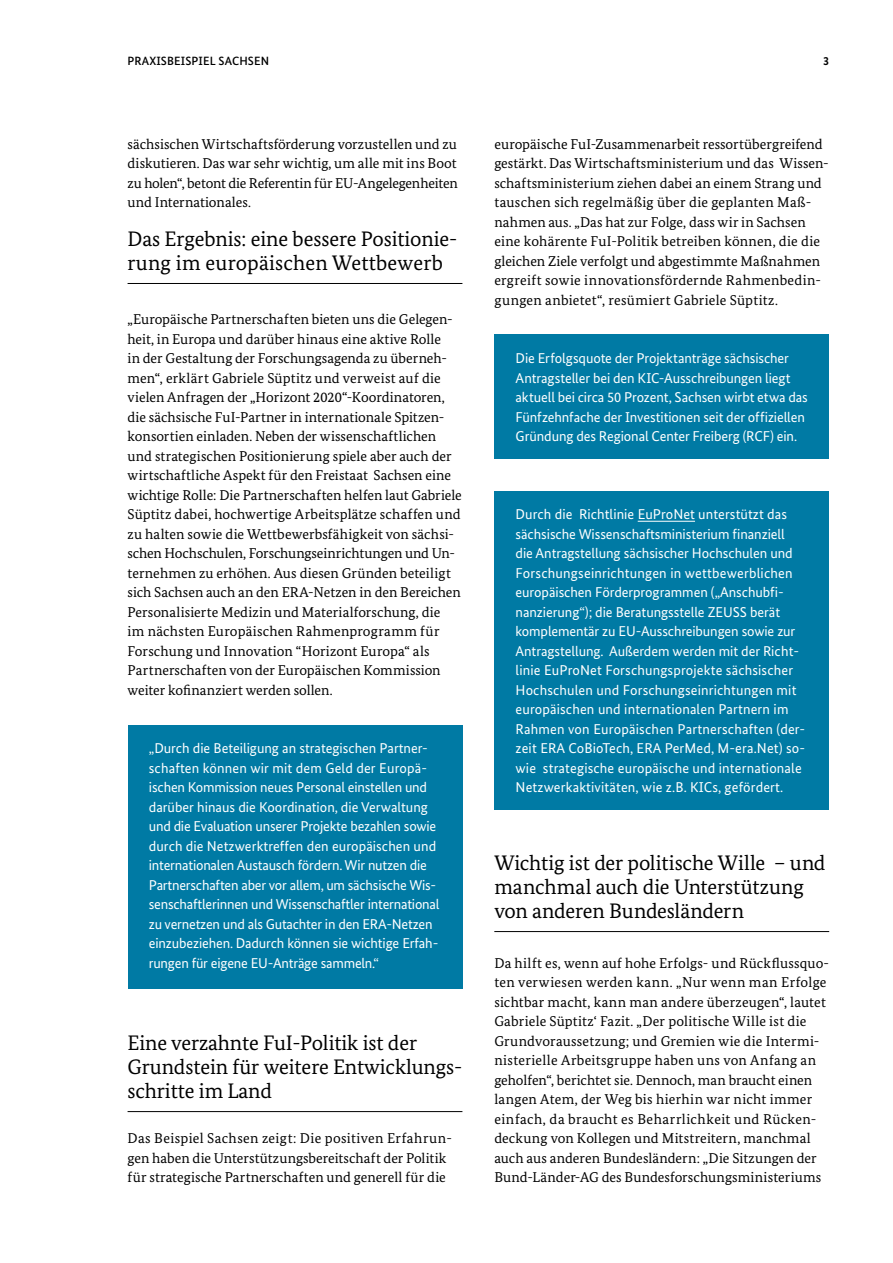
<style>
.page{position:relative;width:893px;height:1263px;background:#fff}
.page>*{position:absolute;margin:0;border:0;box-sizing:border-box;transform-origin:0 0}
.t1{font:21px/24px "Bundes Serif";letter-spacing:-.005em;color:#000}
.t2{font:14.25px/19.5px "Bundes Serif";letter-spacing:.005em;color:#000}
.t3{font:14.25px/19.5px "Bundes Sans";letter-spacing:-.005em;color:#fff}
.t4{font:500 12px "Bundes Sans";letter-spacing:.01em;color:#000}
.t5{font:700 12px "Bundes Sans";color:#000}
</style>
<div class="page">
<hr style="left:128px;top:283px;width:334px;height:1px;background:#000">
<div style="left:128px;top:725px;width:334px;height:263px;background:#007aa4"></div>
<hr style="left:128px;top:1111px;width:334px;height:1px;background:#000">
<div style="left:494px;top:334px;width:335px;height:125px;background:#007aa4"></div>
<div style="left:494px;top:491px;width:335px;height:318px;background:#007aa4"></div>
<hr style="left:638px;top:521px;width:57px;height:1px;background:#fff">
<hr style="left:494px;top:931px;width:335px;height:1px;background:#000">
<p class="t4" style="left:128px;top:53px;width:143px">PRAXISBEISPIEL SACHSEN</p>
<p class="t5" style="left:823px;top:53px;width:7px">3</p>
<p class="t2" style="left:128px;top:134px;width:332px;text-align:justify">sächsischen Wirtschaftsförderung vorzustellen und zu diskutieren. Das war sehr wichtig, um alle mit ins Boot zu holen“, betont die Referentin für EU-Angelegenheiten und Internationales.</p>
<h3 class="t1" style="left:128px;top:227px;width:331px">Das Ergebnis: eine bessere Positionie&shy;rung im europäischen Wettbewerb</h3>
<p class="t2" style="left:128px;top:310px;width:336px">„Europäische Partnerschaften bieten uns die Gelegen&shy;heit, in Europa und darüber hinaus eine aktive Rolle<br>in der Gestaltung der Forschungsagenda zu überneh&shy;men“, erklärt Gabriele Süptitz und verweist auf die vielen Anfragen der „Horizont 2020“-Koordinatoren, die sächsische FuI-Partner in internationale Spitzen&shy;konsortien einladen. Neben der wissenschaftlichen und strategischen Positionierung spiele aber auch der wirtschaftliche Aspekt für den Freistaat Sachsen eine wichtige Rolle: Die Partnerschaften helfen laut Gabriele Süptitz dabei, hochwertige Arbeitsplätze schaffen und zu halten sowie die Wettbewerbsfähigkeit von sächsi&shy;schen Hochschulen, Forschungseinrichtungen und Un&shy;ternehmen zu erhöhen. Aus diesen Gründen beteiligt sich Sachsen auch an den ERA-Netzen in den Bereichen Personalisierte Medizin und Materialforschung, die<br>im nächsten Europäischen Rahmenprogramm für Forschung und Innovation “Horizont Europa“ als Partnerschaften von der Europäischen Kommission weiter kofinanziert werden sollen.</p>
<p class="t3" style="left:149px;top:739px;width:292px">„Durch die Beteiligung an strategischen Partner&shy;schaften können wir mit dem Geld der Europä&shy;ischen Kommission neues Personal einstellen und darüber hinaus die Koordination, die Verwaltung und die Evaluation unserer Projekte bezahlen sowie durch die Netzwerktreffen den europäischen und internationalen Austausch fördern. Wir nutzen die Partnerschaften aber vor allem, um sächsische Wis&shy;senschaftlerinnen und Wissenschaftler international zu vernetzen und als Gutachter in den ERA-Netzen einzubeziehen. Dadurch können sie wichtige Erfah&shy;rungen für eigene EU-Anträge sammeln.“</p>
<h3 class="t1" style="left:128px;top:1031px;width:336px">Eine verzahnte FuI-Politik ist der<br>Grundstein für weitere Entwicklungs&shy;schritte im Land</h3>
<p class="t2" style="left:128px;top:1129px;width:326px">Das Beispiel Sachsen zeigt: Die positiven Erfahrun&shy;gen haben die Unterstützungsbereitschaft der Politik für strategische Partnerschaften und generell für die</p>
<p class="t2" style="left:494px;top:134px;width:336px">europäische FuI-Zusammenarbeit ressortübergreifend gestärkt. Das Wirtschaftsministerium und das Wissen&shy;schaftsministerium ziehen dabei an einem Strang und tauschen sich regelmäßig über die geplanten Maß&shy;nahmen aus. „Das hat zur Folge, dass wir in Sachsen eine kohärente FuI-Politik betreiben können, die die gleichen Ziele verfolgt und abgestimmte Maßnahmen ergreift sowie innovationsfördernde Rahmenbedin&shy;gungen anbietet“, resümiert Gabriele Süptitz.</p>
<p class="t3" style="left:516px;top:349px;width:294px">Die Erfolgsquote der Projektanträge sächsischer Antragsteller bei den KIC-Ausschreibungen liegt aktuell bei circa 50 Prozent, Sachsen wirbt etwa das Fünfzehnfache der Investitionen seit der offiziellen Gründung des Regional Center Freiberg (RCF) ein.</p>
<p class="t3" style="left:516px;top:505px;width:291px">Durch die Richtlinie EuProNet unterstützt das sächsische Wissenschaftsministerium finanziell die Antragstellung sächsischer Hochschulen und Forschungseinrichtungen in wettbewerblichen europäischen Förderprogrammen („Anschubfi&shy;nanzierung“); die Beratungsstelle ZEUSS berät komplementär zu EU-Ausschreibungen sowie zur Antragstellung. Außerdem werden mit der Richt&shy;linie EuProNet Forschungsprojekte sächsischer Hochschulen und Forschungseinrichtungen mit europäischen und internationalen Partnern im Rahmen von Europäischen Partnerschaften (der&shy;zeit ERA CoBioTech, ERA PerMed, M-era.Net) so&shy;wie strategische europäische und internationale Netzwerkaktivitäten, wie z.B. KICs, gefördert.</p>
<h3 class="t1" style="left:494px;top:851px;width:333px">Wichtig ist der politische Wille – und manchmal auch die Unterstützung von anderen Bundesländern</h3>
<p class="t2" style="left:494px;top:953px;width:336px">Da hilft es, wenn auf hohe Erfolgs- und Rückflussquo&shy;ten verwiesen werden kann. „Nur wenn man Erfolge sichtbar macht, kann man andere überzeugen“, lautet Gabriele Süptitz‘ Fazit. „Der politische Wille ist die Grundvoraussetzung; und Gremien wie die Intermi&shy;nisterielle Arbeitsgruppe haben uns von Anfang an geholfen“, berichtet sie. Dennoch, man braucht einen langen Atem, der Weg bis hierhin war nicht immer einfach, da braucht es Beharrlichkeit und Rücken&shy;deckung von Kollegen und Mitstreitern, manchmal auch aus anderen Bundesländern: „Die Sitzungen der Bund-Länder-AG des Bundesforschungsministeriums</p>
</div>
